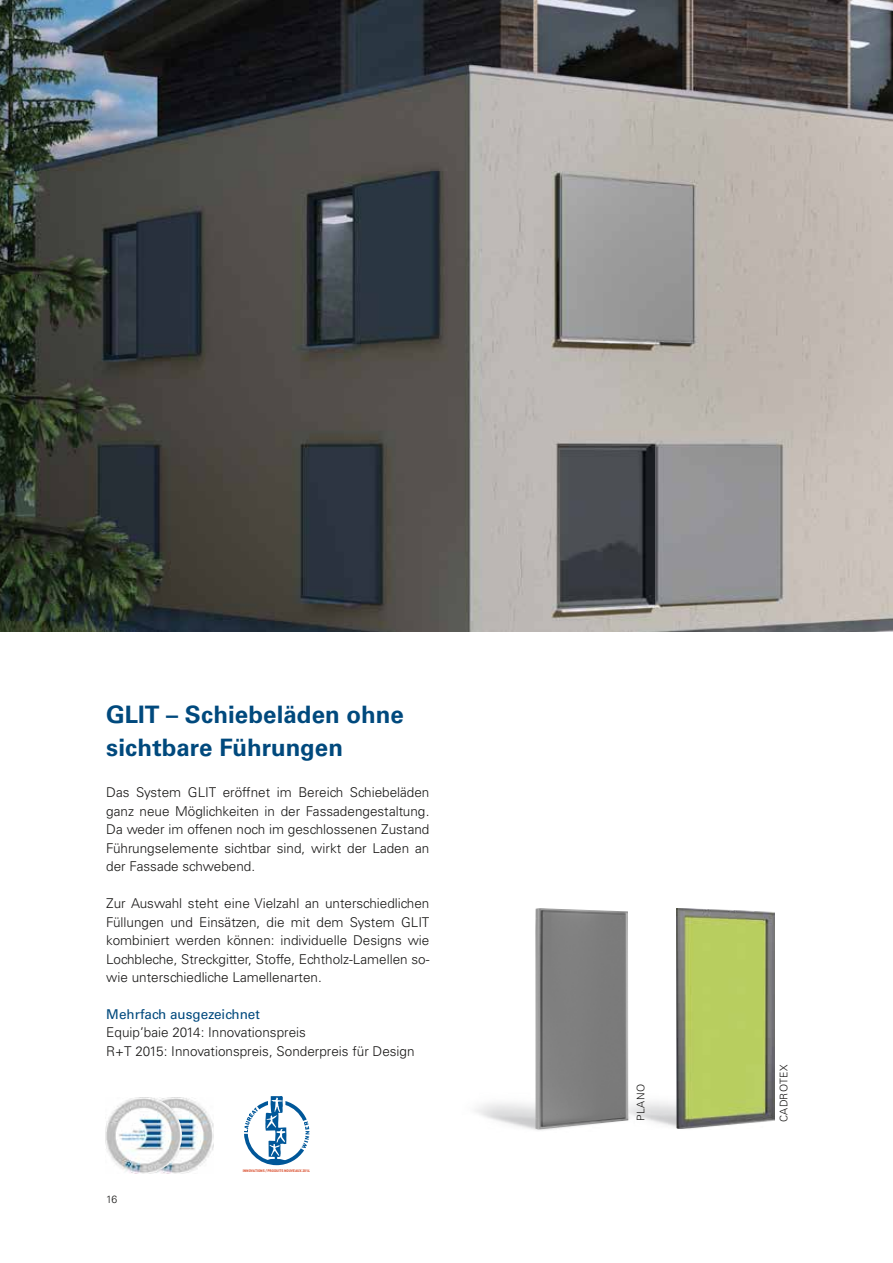
<style>
.page{position:relative;width:893px;height:1263px;background:#fff}
.page>*{position:absolute;margin:0;border:0;box-sizing:border-box;transform-origin:0 0}
.t1{font:700 24px/33px "Univers LT Std";color:#00497d}
.t2{font:300 13.5px/18.5px "Univers LT Std";color:#181716;text-align:justify}
.t3{font:13.5px "Univers LT Std";color:#00497d}
.t4{font:300 10.5px "Univers LT Std";letter-spacing:.03em;color:#181716}
.t5{font:900 3.6px "DIN";letter-spacing:-.04em;color:#de6245}
</style>
<div class="page">
<img style="left:0;top:0;width:893px;height:631px">
<img style="left:628px;top:1018px;width:70px;height:111px">
<img style="left:677px;top:908px;width:97px;height:220px">
<img style="left:475px;top:1074px;width:170px;height:57px">
<img style="left:535px;top:908px;width:93px;height:221px">
<img style="left:182px;top:1097px;width:32px;height:77px">
<img style="left:105px;top:1097px;width:77px;height:77px">
<svg style="left:244px;top:1096px;width:66px;height:69px"></svg>
<h1 class="t1" style="left:106px;top:698px;width:299px">GLIT – Schiebeläden ohne sichtbare Führungen</h1>
<p class="t2" style="left:106px;top:783px;width:325px">Das System GLIT eröffnet im Bereich Schiebeläden ganz neue Möglichkeiten in der Fassadengestaltung.<br>Da weder im offenen noch im geschlossenen Zustand Führungselemente sichtbar sind, wirkt der Laden an der Fassade schwebend.</p>
<p class="t2" style="left:106px;top:894px;width:325px">Zur Auswahl steht eine Vielzahl an unterschiedlichen Füllungen und Einsätzen, die mit dem System GLIT kombiniert werden können: individuelle Designs wie Lochbleche, Streckgitter, Stoffe, Echtholz-Lamellen so&shy;wie unterschiedliche Lamellenarten.</p>
<p class="t3" style="left:106px;top:1006px;width:155px">Mehrfach ausgezeichnet</p>
<p class="t2" style="left:106px;top:1023px;width:310px">Equip’baie 2014: Innovationspreis<br>R+T 2015: Innovationspreis, Sonderpreis für Design</p>
<p class="t4" style="left:106px;top:1193px;width:13px">16</p>
<p class="t5" style="left:243px;top:1168px;width:69px">INNOVATIONS / PRODUITS NOUVEAUX 2014</p>
<p class="t4" style="left:634px;top:1121px;width:38px;rotate:-90deg">PLANO</p>
<p class="t4" style="left:777px;top:1122px;width:59px;rotate:-90deg">CADROTEX</p>
</div>
